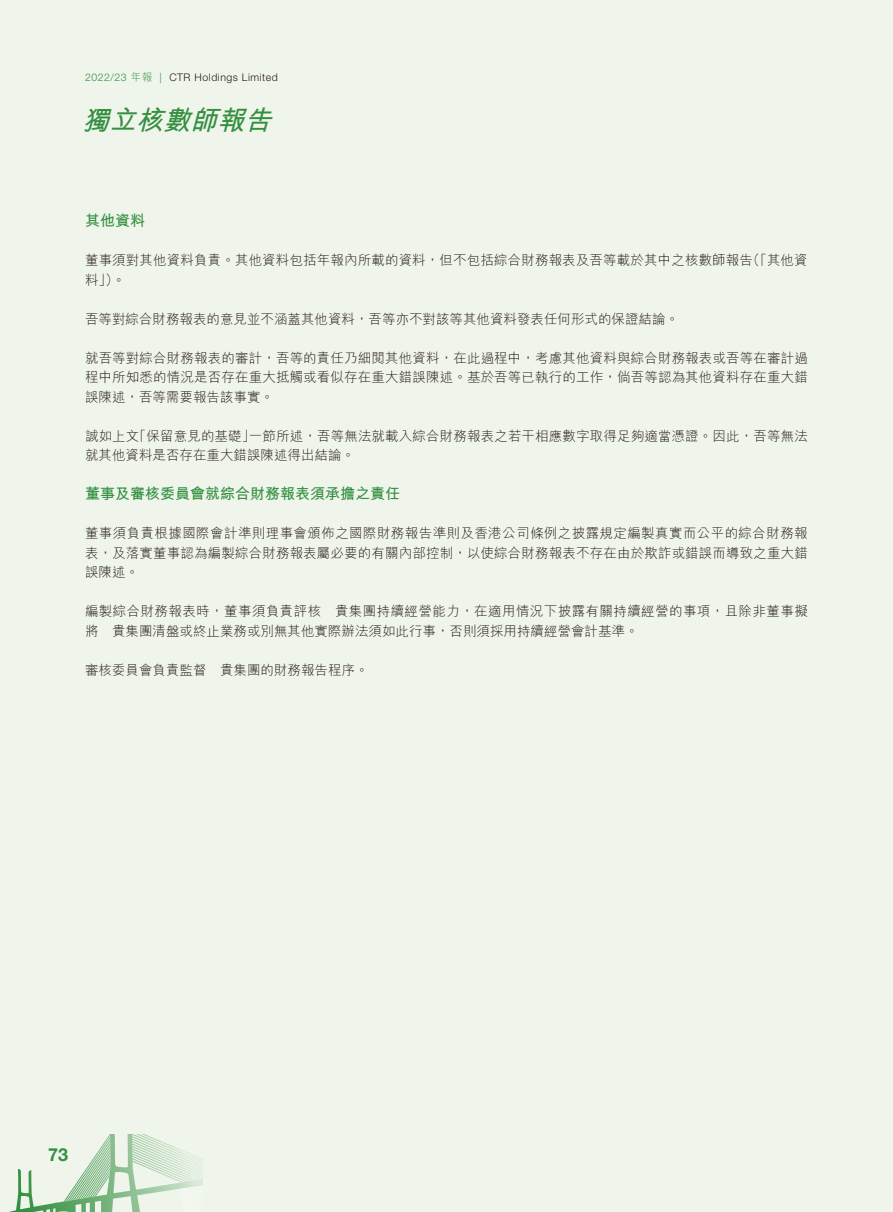
<style>
.page{position:relative;width:893px;height:1212px;background:#f0f5ec}
.page>*{position:absolute;margin:0;border:0;box-sizing:border-box;transform-origin:0 0}
.t1{font:italic 700 27px "M Hei HK";color:#349040}
.t2{font:700 18px "Helvetica Neue LT Std";color:#349040}
.t3{font:700 15px "M Hei HK";color:#349040}
.t4{font:300 13.5px/19.5px "M Hei HK";letter-spacing:.01em;color:#231916}
.t5{font:300 13.5px "M Hei HK";letter-spacing:.03em;color:#231916}
.t6{font:300 10.5px "Helvetica Neue LT Std";letter-spacing:.05em;color:#231916}
.t7{font:300 10.5px "Helvetica Neue LT Std";letter-spacing:.05em;color:#349040}
.s1{font-family:"M Hei HK"}
</style>
<div class="page">
<svg style="left:9px;top:1134px;width:194px;height:78px"></svg>
<p class="t7" style="left:85px;top:70px;width:69px">2022/23 <span class="s1">年報</span></p>
<p class="t7" style="left:160px;top:70px;width:4px">|</p>
<p class="t6" style="left:169px;top:70px;width:110px">CTR Holdings Limited</p>
<h1 class="t1" style="left:82px;top:101px;width:200px">獨立核數師報告</h1>
<p class="t3" style="left:85px;top:210px;width:61px">其他資料</p>
<p class="t4" style="left:85px;top:250px;width:669px">董事須對其他資料負責。其他資料包括年報內所載的資料，但不包括綜合財務報表及吾等載於其中之核數師報告料 。(「</p>
<p class="t4" style="left:85px;top:309px;width:595px">吾等對綜合財務報表的意見並不涵蓋其他資料，吾等亦不對該等其他資料發表任何形式的保證結論。</p>
<p class="t4" style="left:85px;top:348px;width:724px;text-align:justify">就吾等對綜合財務報表的審計，吾等的責任乃細閱其他資料，在此過程中，考慮其他資料與綜合財務報表或吾等在審計過程中所知悉的情況是否存在重大抵觸或看似存在重大錯誤陳述。基於吾等已執行的工作，倘吾等認為其他資料存在重大錯誤陳述，吾等需要報告該事實。</p>
<p class="t4" style="left:249px;top:426px;width:560px">一節所述，吾等無法就載入綜合財務報表之若干相應數字取得足夠適當憑證。因此，吾等無法</p>
<p class="t4" style="left:746px;top:250px;width:63px">（「其他資</p>
<p class="t4" style="left:85px;top:426px;width:271px">誠如上文<br>就其他資料是否存在重大錯誤陳述得出結論。</p>
<p class="t3" style="left:85px;top:483px;width:316px">董事及審核委員會就綜合財務報表須承擔之責任</p>
<p class="t4" style="left:85px;top:523px;width:724px;text-align:justify">董事須負責根據國際會計準則理事會頒佈之國際財務報告準則及香港公司條例之披露規定編製真實而公平的綜合財務報表，及落實董事認為編製綜合財務報表屬必要的有關內部控制，以使綜合財務報表不存在由於欺詐或錯誤而導致之重大錯誤陳述。</p>
<p class="t5" style="left:335px;top:604px;width:474px">貴集團持續經營能力，在適用情況下披露有關持續經營的事項，且除非董事擬</p>
<p class="t4" style="left:133px;top:426px;width:124px">「保留意見的基礎」</p>
<p class="t4" style="left:112px;top:601px;width:528px;text-indent:-27px">編製綜合財務報表時，董事須負責評核<br>貴集團清盤或終止業務或別無其他實際辦法須如此行事，否則須採用持續經營會計基準。</p>
<p class="t4" style="left:85px;top:621px;width:15px">將</p>
<p class="t4" style="left:85px;top:660px;width:123px">審核委員會負責監督</p>
<p class="t4" style="left:220px;top:660px;width:150px">貴集團的財務報告程序。</p>
<h2 class="t2" style="left:48px;top:1143px;width:22px">73</h2>
</div>
